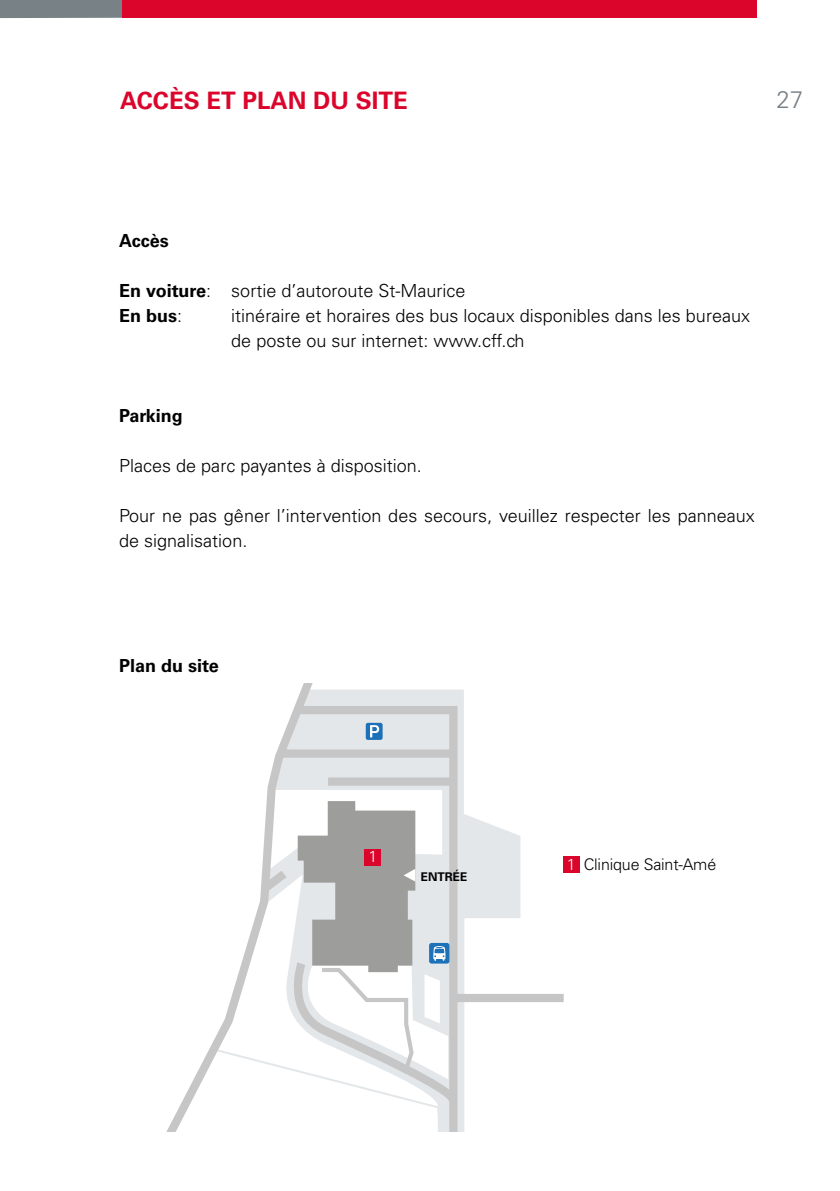
<style>
.page{position:relative;width:840px;height:1191px;background:#fff}
.page>*{position:absolute;margin:0;border:0;box-sizing:border-box;transform-origin:0 0}
.t1{font:700 24px "Univers LT Std";color:#db052c}
.t2{font:300 24px "Univers LT Std";color:#778186}
.t3{font:300 18px/25px "Univers LT Std";color:#000}
.t4{font:700 18px "Univers LT Std";color:#000}
.t5{font:300 16px "Univers";letter-spacing:-.01em;color:#000}
.t6{font:300 16px "Univers";color:#fff}
.t7{font:700 12px "Univers";color:#000}
.s1{font-weight:700}
.s2{color:#fff}
</style>
<div class="page">
<div style="left:122px;top:0;width:634px;height:18px;background:#db052c"></div>
<div style="left:0;top:0;width:122px;height:18px;background:#778186"></div>
<svg style="left:461px;top:689px;width:60px;height:442px"></svg>
<svg style="left:167px;top:683px;width:294px;height:448px"></svg>
<div style="left:365px;top:723px;width:17px;height:17px;background:#1d71b8;border-radius:2px"></div>
<svg style="left:370px;top:725px;width:9px;height:12px"></svg>
<div style="left:562px;top:856px;width:17px;height:16px;background:#db052c"></div>
<div style="left:454px;top:994px;width:109px;height:8px;background:#c6c6c6"></div>
<svg style="left:253px;top:862px;width:209px;height:247px"></svg>
<svg style="left:297px;top:801px;width:118px;height:271px"></svg>
<h1 class="t1" style="left:120px;top:86px;width:289px">ACCÈS ET PLAN DU SITE</h1>
<h1 class="t2" style="left:776px;top:85px;width:28px">27</h1>
<p class="t4" style="left:119px;top:230px;width:51px">Accès</p>
<p class="t3" style="left:119px;top:278px;width:348px"><span class="s1">En voiture</span>: sortie d’autoroute St-Maurice<br><span class="s1">En bus</span>:</p>
<p class="t3" style="left:231px;top:303px;width:520px">itinéraire et horaires des bus locaux disponibles dans les bureaux de poste ou sur internet: www.cff.ch</p>
<p class="t4" style="left:119px;top:405px;width:65px">Parking</p>
<p class="t3" style="left:119px;top:453px;width:304px">Places de parc payantes à disposition.</p>
<p class="t3" style="left:119px;top:503px;width:636px">Pour ne pas gêner l’intervention des secours, veuillez respecter les panneaux de signalisation.</p>
<p class="t4" style="left:119px;top:655px;width:101px">Plan du site</p>
<p class="t6" style="left:368px;top:847px;width:10px">1</p>
<p class="t7" style="left:420px;top:868px;width:48px">ENTRÉE</p>
<p class="t5" style="left:566px;top:854px;width:151px"><span class="s2">1</span> Clinique Saint-Amé</p>
</div>
